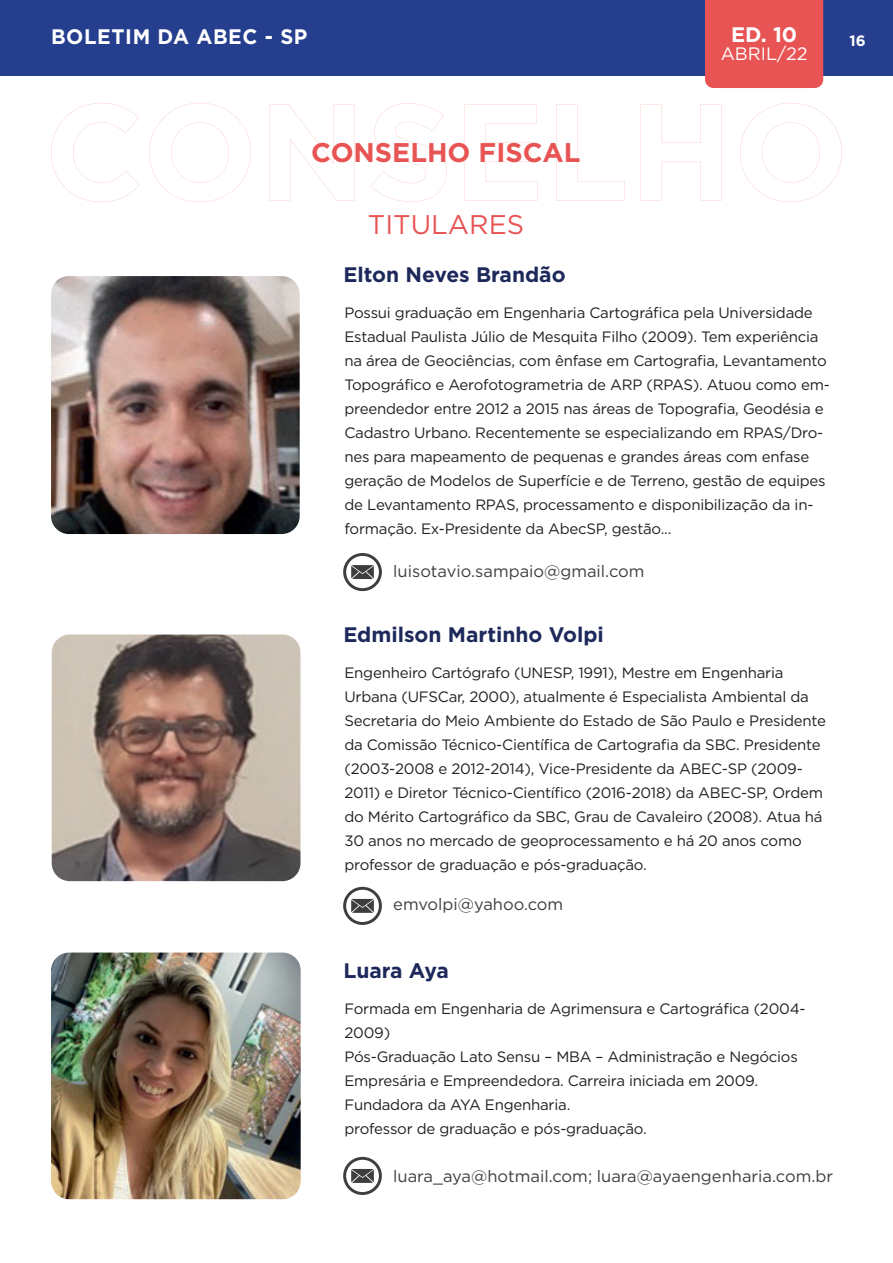
<style>
.page{position:relative;width:893px;height:1263px;background:#fff}
.page>*{position:absolute;margin:0;border:0;box-sizing:border-box;transform-origin:0 0}
.t1{font:700 27px "Gotham";color:#e85454}
.t2{font:27px "Gotham";color:#e85454}
.t3{font:700 21px "Gotham";color:#1e295b}
.t4{font:700 21px "Gotham";letter-spacing:.03em;color:#fff}
.t5{font:18px "Gotham";color:#fff}
.t6{font:16.5px "Gotham";color:#3e3e3f}
.t7{font:15px/24px "Gotham";letter-spacing:-.015em;color:#231f20}
.t8{font:700 15px "Gotham";color:#fff}
</style>
<div class="page">
<div style="left:0;top:0;width:893px;height:75px;background:#253f8e"></div>
<div style="left:705px;top:0;width:118px;height:88px;background:#e85353"></div>
<svg style="left:343px;top:553px;width:39px;height:38px"></svg>
<svg style="left:343px;top:887px;width:39px;height:38px"></svg>
<svg style="left:343px;top:1157px;width:39px;height:38px"></svg>
<svg style="left:51px;top:103px;width:791px;height:99px"></svg>
<img style="left:51px;top:276px;width:249px;height:258px">
<img style="left:52px;top:634px;width:248px;height:247px">
<img style="left:51px;top:952px;width:250px;height:247px">
<h2 class="t4" style="left:731px;top:22px;width:68px">ED. 10</h2>
<p class="t5" style="left:721px;top:42px;width:88px">ABRIL/22</p>
<h2 class="t4" style="left:51px;top:24px;width:258px">BOLETIM DA ABEC - SP</h2>
<p class="t8" style="left:849px;top:32px;width:18px">16</p>
<h1 class="t1" style="left:311px;top:137px;width:271px">CONSELHO FISCAL</h1>
<h1 class="t2" style="left:368px;top:207px;width:158px">TITULARES</h1>
<h2 class="t3" style="left:343px;top:262px;width:224px">Elton Neves Brandão</h2>
<p class="t7" style="left:344px;top:300px;width:487px">Possui graduação em Engenharia Cartográfica pela Universidade Estadual Paulista Júlio de Mesquita Filho (2009). Tem experiência na área de Geociências, com ênfase em Cartografia, Levantamento Topográfico e Aerofotogrametria de ARP (RPAS). Atuou como em&shy;preendedor entre 2012 a 2015 nas áreas de Topografia, Geodésia e Cadastro Urbano. Recentemente se especializando em RPAS/Dro&shy;nes para mapeamento de pequenas e grandes áreas com enfase geração de Modelos de Superfície e de Terreno, gestão de equipes de Levantamento RPAS, processamento e disponibilização da in&shy;formação. Ex-Presidente da AbecSP, gestão...</p>
<p class="t6" style="left:393px;top:561px;width:253px">luisotavio.sampaio@gmail.com</p>
<h2 class="t3" style="left:343px;top:622px;width:262px">Edmilson Martinho Volpi</h2>
<p class="t7" style="left:344px;top:660px;width:483px">Engenheiro Cartógrafo (UNESP, 1991), Mestre em Engenharia Urbana (UFSCar, 2000), atualmente é Especialista Ambiental da Secretaria do Meio Ambiente do Estado de São Paulo e Presidente da Comissão Técnico-Científica de Cartografia da SBC. Presidente (2003-2008 e 2012-2014), Vice-Presidente da ABEC-SP (2009- 2011) e Diretor Técnico-Científico (2016-2018) da ABEC-SP, Ordem do Mérito Cartográfico da SBC, Grau de Cavaleiro (2008). Atua há 30 anos no mercado de geoprocessamento e há 20 anos como professor de graduação e pós-graduação.</p>
<p class="t6" style="left:393px;top:893px;width:172px">emvolpi@yahoo.com</p>
<h2 class="t3" style="left:343px;top:958px;width:107px">Luara Aya</h2>
<p class="t7" style="left:344px;top:996px;width:463px">Formada em Engenharia de Agrimensura e Cartográfica (2004- 2009)<br>Pós-Graduação Lato Sensu – MBA – Administração e Negócios Empresária e Empreendedora. Carreira iniciada em 2009.<br>Fundadora da AYA Engenharia.<br>professor de graduação e pós-graduação.</p>
<p class="t6" style="left:393px;top:1165px;width:441px">luara_aya@hotmail.com; luara@ayaengenharia.com.br</p>
</div>
